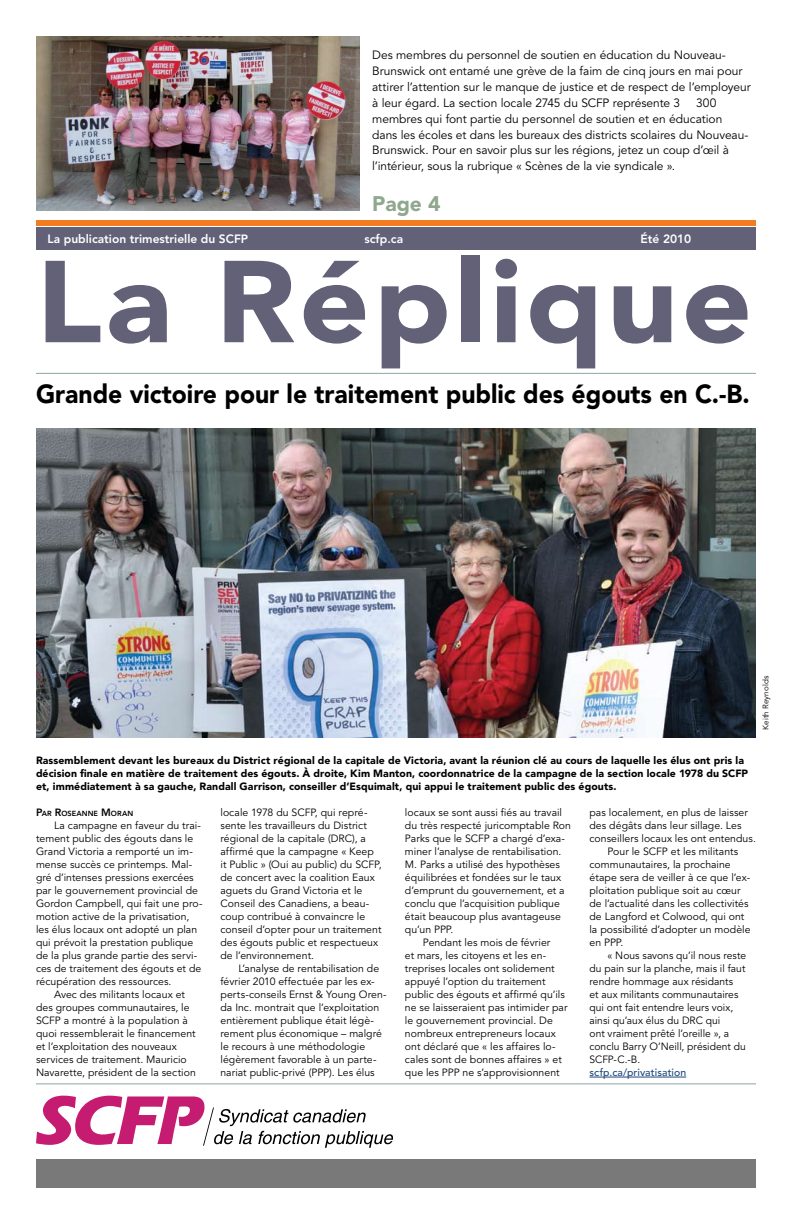
<style>
.page{position:relative;width:792px;height:1224px;background:#fff}
.page>*{position:absolute;margin:0;border:0;box-sizing:border-box;transform-origin:0 0}
.t1{font:900 115px "Avenir LT Std";letter-spacing:.03em;color:#626178;scale:1.07 1}
.t2{font:900 26px "Avenir LT Std";color:#000;scale:.95 1}
.t3{font:900 21px "Avenir LT Std";color:#8fa88e}
.t4{font:12px/16px "Avenir LT Std";letter-spacing:-.005em;color:#000}
.t5{font:800 12px "Avenir LT Std";color:#fff}
.t6{font:10.5px/13px "Avenir LT Std";letter-spacing:.005em;color:#000}
.t7{font:900 10.5px/13px "Avenir LT Std";letter-spacing:.01em;color:#000}
.t8{font:500 10.5px "Avenir LT Std";letter-spacing:.005em;color:#1f497d}
.t9{font:8px "Avenir LT Std";letter-spacing:.015em;color:#000}
.t10{font:800 7.3px "Avenir LT Std";letter-spacing:.01em;color:#000}
.s1{font-size:10.5px}
</style>
<div class="page">
<div style="left:472px;top:222px;width:24px;height:25px;background:linear-gradient(to right,#fff,#fff)"></div>
<div style="left:36px;top:228px;width:720px;height:22px;background:#626178"></div>
<div style="left:36px;top:1160px;width:720px;height:28px;background:#797979"></div>
<div style="left:36px;top:220px;width:720px;height:6px;background:#f47c20"></div>
<svg style="left:36px;top:1096px;width:357px;height:52px"></svg>
<hr style="left:36px;top:373px;width:720px;height:1px;background:#8da7a7">
<img style="left:36px;top:36px;width:324px;height:174px">
<hr style="left:36px;top:1083px;width:720px;height:1px;background:#8da7a7">
<hr style="left:590px;top:1077px;width:96px;height:1px;background:#1f497d">
<img style="left:36px;top:428px;width:720px;height:310px">
<p class="t4" style="left:372px;top:47px;width:380px">Des membres du personnel de soutien en éducation du Nouveau-Brunswick ont entamé une grève de la faim de cinq jours en mai pour attirer l’attention sur le manque de justice et de respect de l’employeur à leur égard. La section locale 2745 du SCFP représente 3</p>
<p class="t4" style="left:372px;top:95px;width:377px;text-indent:324px">300 membres qui font partie du personnel de soutien et en éducation dans les écoles et dans les bureaux des districts scolaires du Nouveau-Brunswick. Pour en savoir plus sur les régions, jetez un coup d’œil à l’intérieur, sous la rubrique « Scènes de la vie syndicale ».</p>
<h3 class="t3" style="left:372px;top:191px;width:70px">Page 4</h3>
<p class="t5" style="left:48px;top:232px;width:202px">La publication trimestrielle du SCFP</p>
<p class="t5" style="left:364px;top:232px;width:40px">scfp.ca</p>
<p class="t5" style="left:641px;top:232px;width:52px">Été 2010</p>
<h1 class="t1" style="left:36px;top:233px;width:671px">La Réplique</h1>
<h2 class="t2" style="left:36px;top:379px;width:753px">Grande victoire pour le traitement public des égouts en C.-B.</h2>
<p class="t7" style="left:36px;top:754px;width:714px">Rassemblement devant les bureaux du District régional de la capitale de Victoria, avant la réunion clé au cours de laquelle les élus ont pris la décision finale en matière de traitement des égouts. À droite, Kim Manton, coordonnatrice de la campagne de la section locale 1978 du SCFP et, immédiatement à sa gauche, Randall Garrison, conseiller d’Esquimalt, qui appui le traitement public des égouts.</p>
<p class="t9" style="left:761px;top:730px;width:56px;rotate:-90deg">Keith Reynolds</p>
<p class="t10" style="left:36px;top:809px;width:99px"><span class="s1">P</span>AR <span class="s1">R</span>OSEANNE <span class="s1">M</span>ORAN</p>
<p class="t6" style="left:54px;top:819px;width:149px">La campagne en faveur du trai-</p>
<p class="t6" style="left:36px;top:832px;width:159px">tement public des égouts dans le</p>
<p class="t6" style="left:36px;top:845px;width:158px">Grand Victoria a remporté un im-</p>
<p class="t6" style="left:36px;top:858px;width:158px">mense succès ce printemps. Mal-</p>
<p class="t6" style="left:36px;top:871px;width:159px">gré d’intenses pressions exercées</p>
<p class="t6" style="left:36px;top:884px;width:164px">par le gouvernement provincial de</p>
<p class="t6" style="left:36px;top:897px;width:168px">Gordon Campbell, qui fait une pro-</p>
<p class="t6" style="left:36px;top:910px;width:155px">motion active de la privatisation,</p>
<p class="t6" style="left:36px;top:923px;width:163px">les élus locaux ont adopté un plan</p>
<p class="t6" style="left:36px;top:936px;width:159px">qui prévoit la prestation publique</p>
<p class="t6" style="left:36px;top:949px;width:163px">de la plus grande partie des servi-</p>
<p class="t6" style="left:36px;top:962px;width:167px">ces de traitement des égouts et de</p>
<p class="t6" style="left:36px;top:975px;width:137px">récupération des ressources.</p>
<p class="t6" style="left:54px;top:988px;width:133px">Avec des militants locaux et</p>
<p class="t6" style="left:36px;top:1001px;width:155px">des groupes communautaires, le</p>
<p class="t6" style="left:36px;top:1014px;width:153px">SCFP a montré à la population à</p>
<p class="t6" style="left:36px;top:1027px;width:161px">quoi ressemblerait le financement</p>
<p class="t6" style="left:36px;top:1040px;width:142px">et l’exploitation des nouveaux</p>
<p class="t6" style="left:36px;top:1053px;width:152px">services de traitement. Mauricio</p>
<p class="t6" style="left:36px;top:1066px;width:161px">Navarette, président de la section</p>
<p class="t6" style="left:220px;top:806px;width:163px">locale 1978 du SCFP, qui repré&shy;sente les travailleurs du District régional de la capitale (DRC), a affirmé que la campagne « Keep it Public » (Oui au public) du SCFP, de concert avec la coalition Eaux aguets du Grand Victoria et le<br>Conseil des Canadiens, a beau&shy;coup contribué à convaincre le conseil d’opter pour un traitement des égouts public et respectueux de l’environnement.</p>
<p class="t6" style="left:220px;top:962px;width:168px;text-indent:18px">L’analyse de rentabilisation de février 2010 effectuée par les ex&shy;perts-conseils Ernst &amp; Young Oren&shy;da Inc. montrait que l’exploitation entièrement publique était légè&shy;rement plus économique – malgré le recours à une méthodologie légèrement favorable à un parte&shy;nariat public-privé (PPP). Les élus</p>
<p class="t6" style="left:405px;top:806px;width:159px">locaux se sont aussi fiés au travail</p>
<p class="t6" style="left:405px;top:819px;width:168px">du très respecté juricomptable Ron</p>
<p class="t6" style="left:405px;top:832px;width:162px">Parks que le SCFP a chargé d’exa-</p>
<p class="t6" style="left:405px;top:845px;width:158px">miner l’analyse de rentabilisation.</p>
<p class="t6" style="left:405px;top:858px;width:157px">M. Parks a utilisé des hypothèses</p>
<p class="t6" style="left:405px;top:871px;width:158px">équilibrées et fondées sur le taux</p>
<p class="t6" style="left:405px;top:884px;width:161px">d’emprunt du gouvernement, et a</p>
<p class="t6" style="left:405px;top:897px;width:156px">conclu que l’acquisition publique</p>
<p class="t6" style="left:405px;top:910px;width:157px">était beaucoup plus avantageuse</p>
<p class="t6" style="left:405px;top:923px;width:50px">qu’un PPP.</p>
<p class="t6" style="left:423px;top:936px;width:129px">Pendant les mois de février</p>
<p class="t6" style="left:405px;top:949px;width:143px">et mars, les citoyens et les en-</p>
<p class="t6" style="left:405px;top:962px;width:151px">treprises locales ont solidement</p>
<p class="t6" style="left:405px;top:975px;width:142px">appuyé l’option du traitement</p>
<p class="t6" style="left:405px;top:988px;width:161px">public des égouts et affirmé qu’ils</p>
<p class="t6" style="left:405px;top:1001px;width:164px">ne se laisseraient pas intimider par</p>
<p class="t6" style="left:405px;top:1014px;width:149px">le gouvernement provincial. De</p>
<p class="t6" style="left:405px;top:1027px;width:152px">nombreux entrepreneurs locaux</p>
<p class="t6" style="left:405px;top:1040px;width:152px">ont déclaré que « les affaires lo-</p>
<p class="t6" style="left:405px;top:1053px;width:158px">cales sont de bonnes affaires » et</p>
<p class="t6" style="left:405px;top:1066px;width:156px">que les PPP ne s’approvisionnent</p>
<p class="t6" style="left:590px;top:806px;width:160px">pas localement, en plus de laisser</p>
<p class="t6" style="left:590px;top:819px;width:154px">des dégâts dans leur sillage. Les</p>
<p class="t6" style="left:590px;top:832px;width:168px">conseillers locaux les ont entendus.</p>
<p class="t6" style="left:607px;top:845px;width:132px">Pour le SCFP et les militants</p>
<p class="t6" style="left:590px;top:858px;width:143px">communautaires, la prochaine</p>
<p class="t6" style="left:590px;top:871px;width:162px">étape sera de veiller à ce que l’ex-</p>
<p class="t6" style="left:590px;top:884px;width:153px">ploitation publique soit au cœur</p>
<p class="t6" style="left:590px;top:897px;width:161px">de l’actualité dans les collectivités</p>
<p class="t6" style="left:590px;top:910px;width:156px">de Langford et Colwood, qui ont</p>
<p class="t6" style="left:590px;top:923px;width:163px">la possibilité d’adopter un modèle</p>
<p class="t6" style="left:590px;top:936px;width:35px">en PPP.</p>
<p class="t6" style="left:608px;top:949px;width:140px">« Nous savons qu’il nous reste</p>
<p class="t6" style="left:590px;top:962px;width:157px">du pain sur la planche, mais il faut</p>
<p class="t6" style="left:590px;top:975px;width:145px">rendre hommage aux résidants</p>
<p class="t6" style="left:590px;top:988px;width:150px">et aux militants communautaires</p>
<p class="t6" style="left:590px;top:1001px;width:145px">qui ont fait entendre leurs voix,</p>
<p class="t6" style="left:590px;top:1014px;width:132px">ainsi qu’aux élus du DRC qui</p>
<p class="t6" style="left:590px;top:1027px;width:141px">ont vraiment prêté l’oreille », a</p>
<p class="t6" style="left:590px;top:1040px;width:158px">conclu Barry O’Neill, président du</p>
<p class="t6" style="left:590px;top:1053px;width:52px">SCFP‑C.-B.</p>
<p class="t8" style="left:590px;top:1066px;width:98px">scfp.ca/privatisation</p>
</div>
